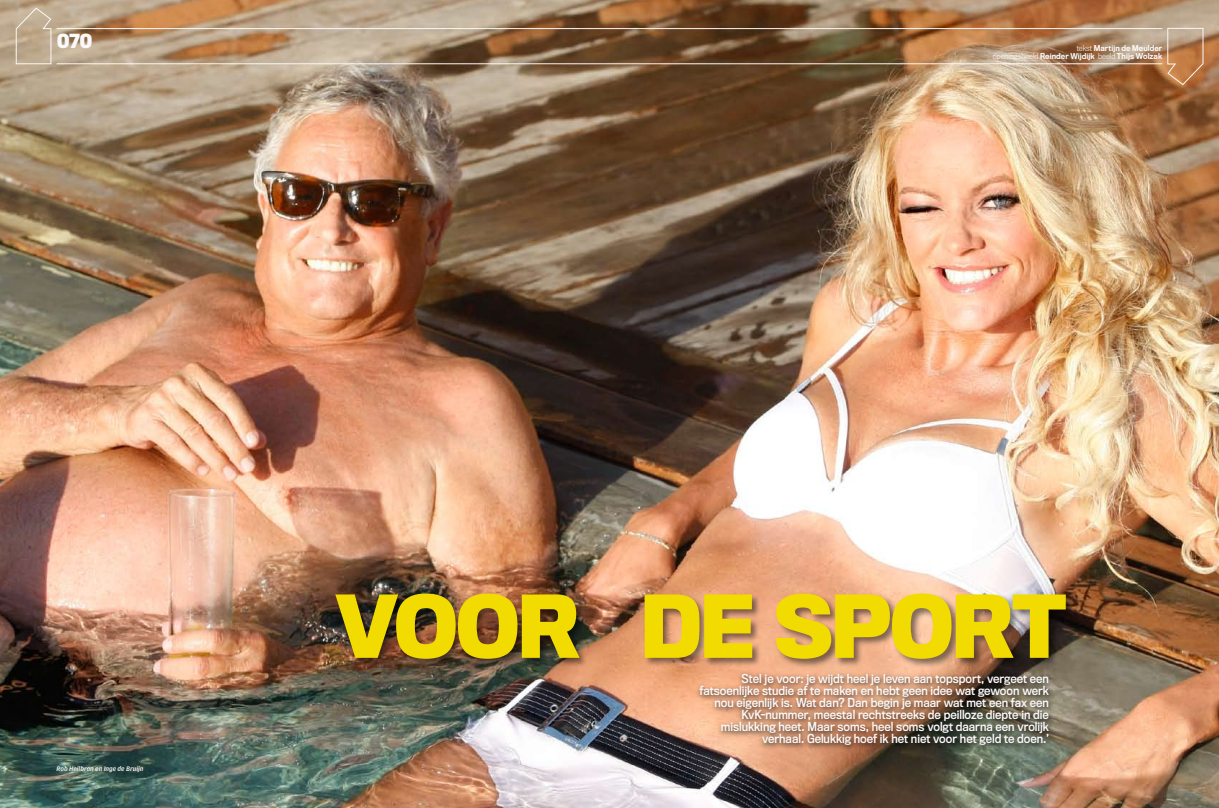
<style>
.page{position:relative;width:1219px;height:808px;background:#fff}
.page>*{position:absolute;margin:0;border:0;box-sizing:border-box;transform-origin:0 0}
.t1{font:700 80px "Titling Gothic FB Narrow";letter-spacing:-.015em;color:#f2db00}
.t2{font:700 18px "Titling Gothic FB Narrow";color:#faf8f8}
.t3{font:11.5px/12px "Titling Gothic FB Narrow Standard";color:#faf8f8;text-align:right}
.t4{font:500 7.5px/7.5px "Titling Gothic FB Narrow";letter-spacing:.01em;color:#faf8f8;text-align:right}
.t5{font:italic 500 7px "Amplitude";color:#faf8f8}
.s1{font-weight:300}
</style>
<div class="page">
<img style="left:0;top:0;width:1219px;height:808px">
<div style="left:334px;top:591px;width:742px;height:78px;background:#000;opacity:.49"></div>
<div style="left:695px;top:669px;width:361px;height:83px;background:#000;opacity:.85"></div>
<svg style="left:16px;top:8px;width:35px;height:56px;background:#c2b096"></svg>
<hr style="left:57px;top:28px;width:1105px;height:1px;background:#faf8f8">
<hr style="left:57px;top:64px;width:1105px;height:1px;background:#faf8f8">
<svg style="left:1167px;top:28px;width:36px;height:57px;background:#bf8b61"></svg>
<h2 class="t2" style="left:57px;top:31px;width:37px">070</h2>
<p class="t4" style="left:993px;top:45px;width:171px"><span class="s1">tekst</span> Martijn de Meulder<br><span class="s1">openingsbeeld</span> Reinder Wijdijk <span class="s1">beeld</span> Thijs Wolzak</p>
<p class="t5" style="left:57px;top:765px;width:88px">Rob Heilbron en Inge de Bruijn</p>
<h1 class="t1" style="left:335px;top:581px;width:732px">VOOR DE SPORT</h1>
<p class="t3" style="left:699px;top:673px;width:351px">Stel je voor: je wijdt heel je leven aan topsport, vergeet een fatsoenlijke studie af te maken en hebt geen idee wat gewoon werk nou eigenlijk is. Wat dan? Dan begin je maar wat met een fax een KvK-nummer, meestal rechtstreeks de peilloze diepte in die mislukking heet. Maar soms, heel soms volgt daarna een vrolijk verhaal. Gelukkig hoef ik het niet voor het geld te doen.’</p>
</div>
